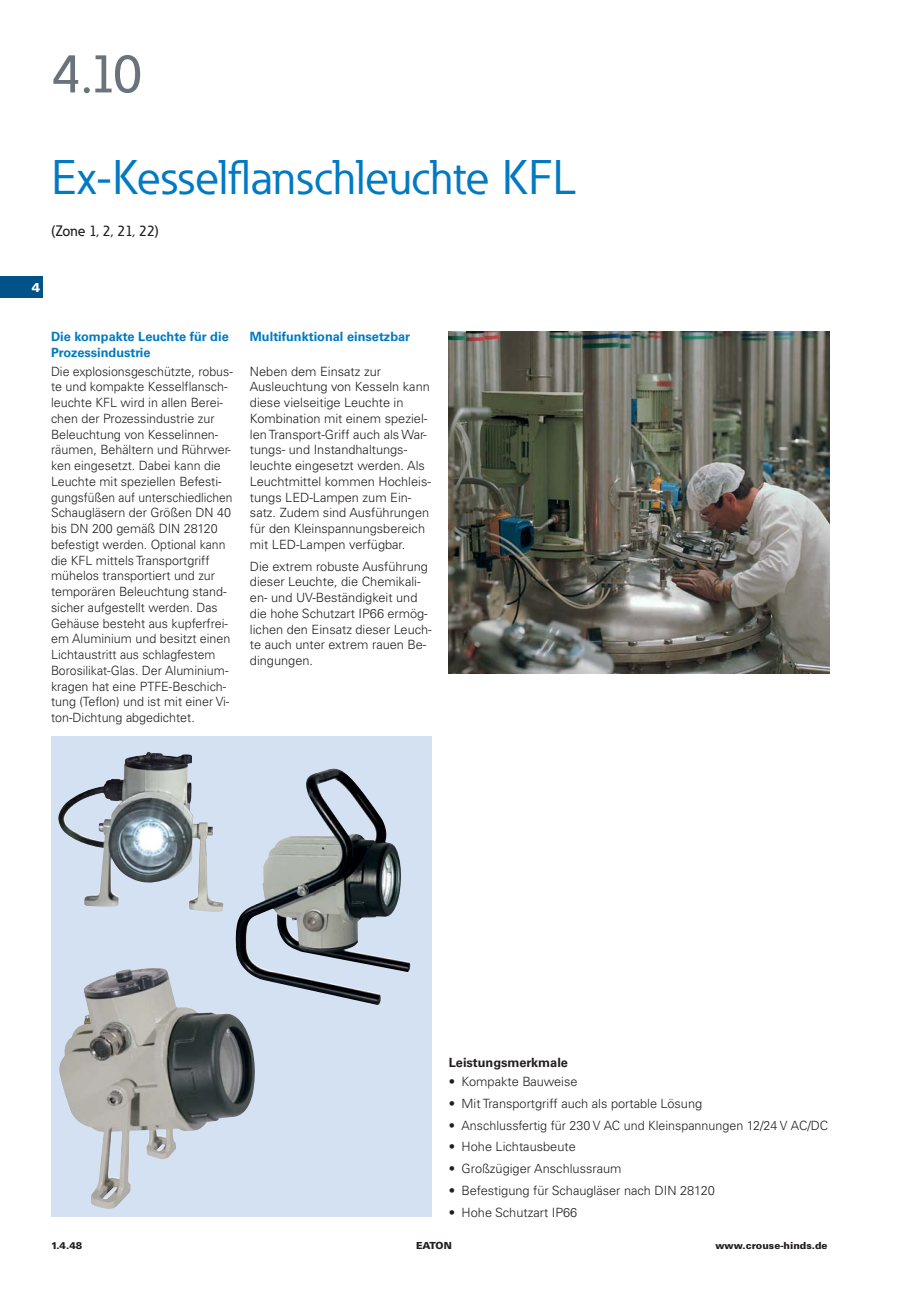
<style>
.page{position:relative;width:919px;height:1289px;background:#fff}
.page>*{position:absolute;margin:0;border:0;box-sizing:border-box;transform-origin:0 0}
.t1{font:500 54px "Eaton";color:#6a737b}
.t2{font:48px "Eaton";color:#007ac2}
.t3{font:500 15px "Eaton";color:#231f20}
.t4{font:300 12.75px/15.8px "Univers LT Pro 45";color:#231f20}
.t5{font:700 12.75px/15.8px "Univers LT Pro 65";color:#007ac2}
.t6{font:700 12.75px "Univers LT Pro 65";color:#231f20}
.t7{font:900 12.75px "Univers LT Pro 75";color:#fff}
.t8{font:900 9.75px "Univers LT Pro 75";color:#231f20}
</style>
<div class="page">
<div style="left:51px;top:736px;width:381px;height:480px;background:#d4e1f3"></div>
<img style="left:235px;top:768px;width:175px;height:237px">
<div style="left:0;top:276px;width:43px;height:22px;background:#005288"></div>
<img style="left:449px;top:332px;width:380px;height:341px">
<img style="left:59px;top:967px;width:196px;height:242px">
<img style="left:58px;top:751px;width:165px;height:161px">
<h1 class="t1" style="left:51px;top:54px;width:93px">4.10</h1>
<h2 class="t2" style="left:51px;top:149px;width:527px">Ex-Kesselflanschleuchte KFL</h2>
<p class="t3" style="left:51px;top:225px;width:109px">(Zone 1, 2, 21, 22)</p>
<p class="t7" style="left:32px;top:280px;width:10px">4</p>
<p class="t5" style="left:51px;top:330px;width:179px">Die kompakte Leuchte für die<br>Prozessindustrie</p>
<p class="t4" style="left:51px;top:365px;width:183px">Die explosionsgeschützte, robus&shy;te und kompakte Kessel flansch&shy;leuchte KFL wird in allen Berei&shy;chen der Prozessindustrie zur<br>Beleuchtung von Kesselinnen&shy;räumen, Behältern und Rührwer&shy;ken eingesetzt. Dabei kann die<br>Leuchte mit speziellen Befesti&shy;gungsfüßen auf unterschiedlichen<br>Schaugläsern der Größen DN 40 bis DN 200 gemäß DIN 28120 befestigt werden. Optional kann die KFL mittels Transportgriff mühelos transportiert und zur tempo rären Beleuchtung stand&shy;sicher aufgestellt werden. Das<br>Gehäuse besteht aus kupferfrei&shy;em Aluminium und besitzt einen<br>Licht aus tritt aus schlagfestem<br>Boro sili kat-Glas. Der Aluminium&shy;kragen hat eine PTFE-Beschich&shy;tung (Teflon) und ist mit einer Vi&shy;ton-Dichtung ab gedichtet.</p>
<p class="t5" style="left:250px;top:330px;width:162px">Multifunktional einsetzbar</p>
<p class="t4" style="left:250px;top:365px;width:182px">Neben dem Einsatz zur<br>Ausleuchtung von Kesseln kann diese vielseitige Leuchte in<br>Kombination mit einem speziel&shy;len Transport-Griff auch als War&shy;tungs- und Instandhaltungs&shy;leuchte eingesetzt werden. Als<br>Leuchtmittel kommen Hochleis&shy;tungs LED-Lampen zum Ein&shy;satz. Zudem sind Ausführungen für den Kleinspannungsbereich mit LED-Lampen verfügbar.</p>
<p class="t4" style="left:250px;top:560px;width:183px">Die extrem robuste Ausführung dieser Leuchte, die Chemikali&shy;en- und UV-Beständigkeit und die hohe Schutzart IP66 ermög&shy;lichen den Einsatz dieser Leuch&shy;te auch unter extrem rauen Be&shy;dingungen.</p>
<p class="t6" style="left:449px;top:1058px;width:121px">Leistungsmerkmale</p>
<p class="t4" style="left:449px;top:1075px;width:130px">• Kompakte Bauweise</p>
<p class="t4" style="left:449px;top:1096px;width:255px">• Mit Transportgriff auch als portable Lösung</p>
<p class="t4" style="left:449px;top:1118px;width:381px">• Anschlussfertig für 230 V AC und Kleinspannungen 12/24 V AC/DC</p>
<p class="t4" style="left:449px;top:1140px;width:128px">• Hohe Lichtausbeute</p>
<p class="t4" style="left:449px;top:1162px;width:174px">• Großzügiger Anschlussraum</p>
<p class="t4" style="left:449px;top:1183px;width:267px">• Befestigung für Schaugläser nach DIN 28120</p>
<p class="t4" style="left:449px;top:1205px;width:130px">• Hohe Schutzart IP66</p>
<p class="t8" style="left:51px;top:1240px;width:33px">1.4.48</p>
<p class="t8" style="left:416px;top:1240px;width:37px">EATON</p>
<p class="t8" style="left:715px;top:1240px;width:114px">www.crouse-hinds.de</p>
</div>
